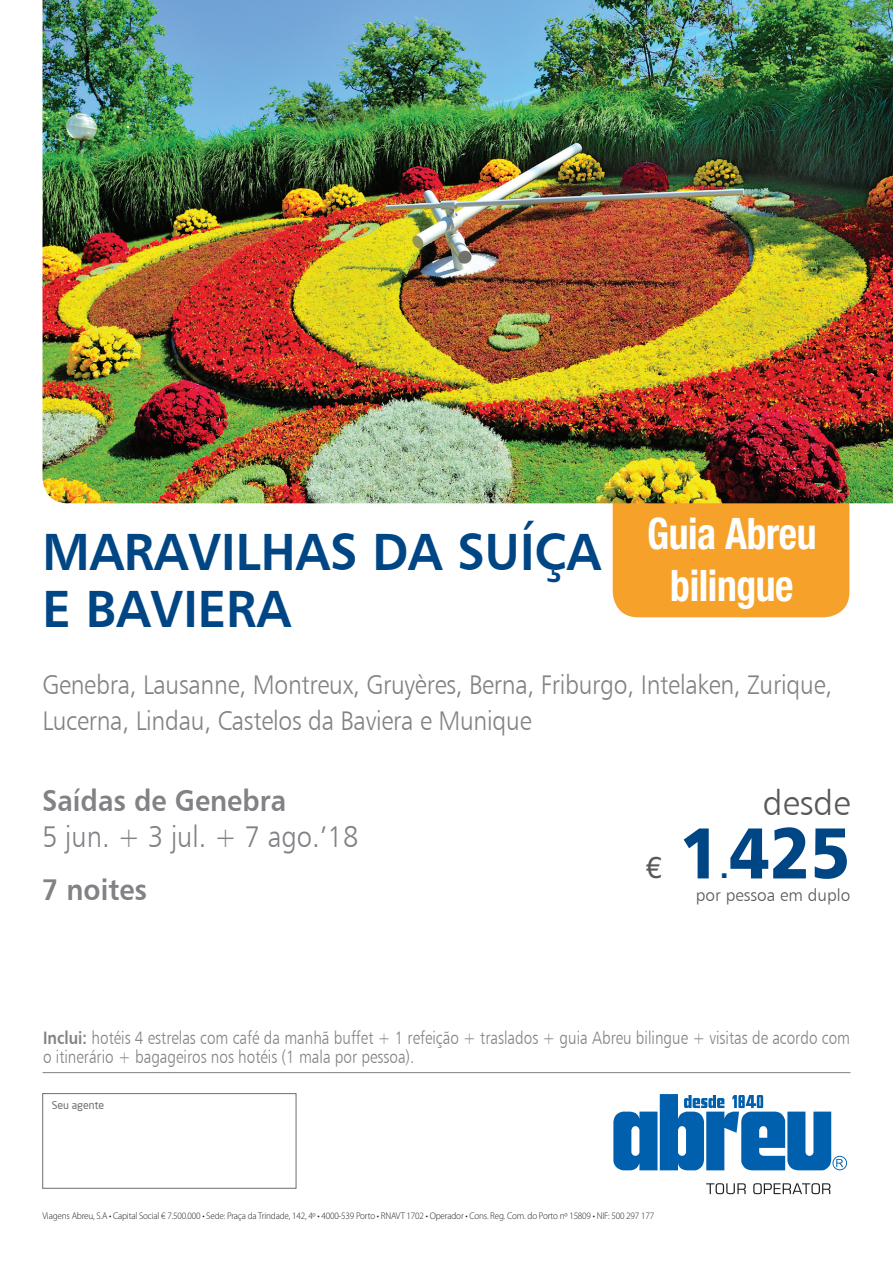
<style>
.page{position:relative;width:893px;height:1263px;background:#fff}
.page>*{position:absolute;margin:0;border:0;box-sizing:border-box;transform-origin:0 0}
.t1{font:72px "Humanist 777 BT Black B";color:#004684;scale:.91 1}
.t2{font:52.5px/57px "Humanist 777 BT Bold B";color:#004684;scale:.95 1}
.t3{font:700 condensed 43.5px/52.2px "Helvetica Neue";letter-spacing:-.01em;color:#fff;text-align:center;scale:.91 1}
.t4{font:34.95px "Humanist 777 BT Light B";color:#57585a}
.t5{font:30px "Humanist 777 BT Bold B";color:#808285;scale:.91 1}
.t6{font:30px "Humanist 777 BT Light B";color:#808285;scale:.91 1}
.t7{font:30px "Helvetica Neue";color:#57585a}
.t8{font:30px "Humanist 777 BT Black B";color:#004684;scale:.91 1}
.t9{font:27px/36px "Humanist 777 BT Light B";letter-spacing:-.01em;color:#808285;scale:.91 1}
.t10{font:18px/19.5px "Humanist 777 BT Light B";color:#808285;scale:.85 1}
.t11{font:17.1px "Humanist 777 BT Light B";color:#57585a}
.t12{font:10.5px "Neo Sans";color:#6c6d70}
.t13{font:300 9.75px "Myriad Pro";letter-spacing:-.015em;color:#231f20;scale:.94 1}
.s1{font-family:"Humanist 777 BT Bold B"}
</style>
<div class="page">
<div style="left:613px;top:481px;width:236px;height:136px;background:#f6a22a;border-radius:26px"></div>
<hr style="left:43px;top:1072px;width:807px;height:1px;background:#808285">
<img style="left:43px;top:0;width:850px;height:503px">
<div style="left:43px;top:1093px;width:253px;height:95px;border:1px solid #6c6d70"></div>
<svg style="left:706px;top:1183px;width:124px;height:11px"></svg>
<svg style="left:613px;top:1094px;width:234px;height:76px"></svg>
<h2 class="t2" style="left:43px;top:522px;width:589px">MARAVILHAS DA SUÍÇA<br>E BAVIERA</h2>
<h3 class="t3" style="left:647px;top:506px;width:188px">Guia Abreu bilingue</h3>
<h3 class="t9" style="left:42px;top:666px;width:870px">Genebra, Lausanne, Montreux, Gruyères, Berna, Friburgo, Intelaken, Zurique,<br>Lucerna, Lindau, Castelos da Baviera e Munique</h3>
<h3 class="t5" style="left:42px;top:782px;width:270px">Saídas de Genebra</h3>
<h3 class="t6" style="left:42px;top:818px;width:349px">5 jun. + 3 jul. + 7 ago.’18</h3>
<h3 class="t5" style="left:42px;top:871px;width:117px">7 noites</h3>
<h3 class="t7" style="left:645px;top:850px;width:18px">€</h3>
<h3 class="t4" style="left:763px;top:782px;width:89px">desde</h3>
<h1 class="t1" style="left:680px;top:807px;width:189px">1425</h1>
<h3 class="t8" style="left:720px;top:849px;width:11px">.</h3>
<p class="t11" style="left:696px;top:884px;width:156px">por pessoa em duplo</p>
<p class="t10" style="left:43px;top:1028px;width:951px"><span class="s1">Inclui:</span> hotéis 4 estrelas com café da manhã buffet + 1 refeição + traslados + guia Abreu bilingue + visitas de acordo com o itinerário + bagageiros nos hotéis (1 mala por pessoa).</p>
<p class="t12" style="left:52px;top:1099px;width:54px">Seu agente</p>
<p class="t13" style="left:43px;top:1211px;width:652px">Viagens Abreu, S.A • Capital Social € 7.500.000 • Sede: Praça da Trindade, 142, 4º • 4000-539 Porto • RNAVT 1702 • Operador • Cons. Reg. Com. do Porto nº 15809 • NIF: 500 297 177</p>
</div>
